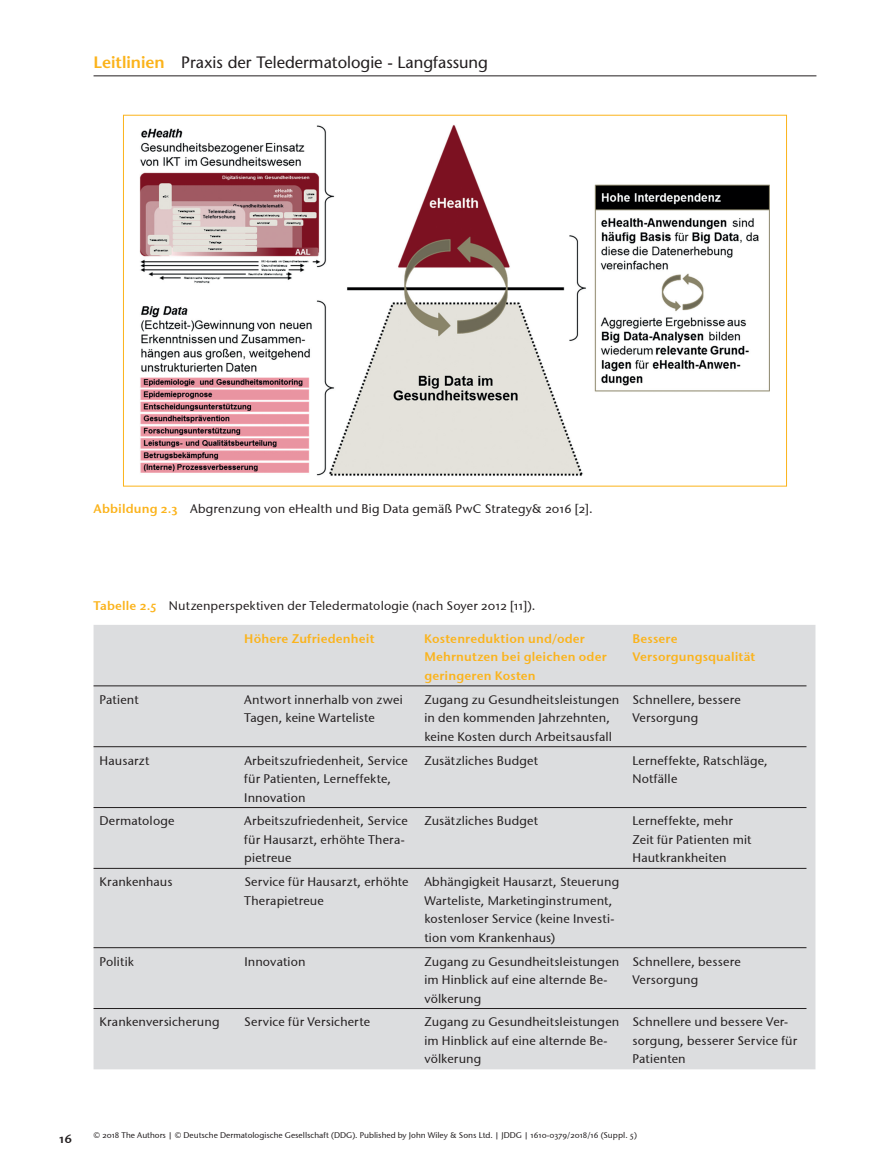
<style>
.page{position:relative;width:893px;height:1174px;background:#fff}
.page>*{position:absolute;margin:0;border:0;box-sizing:border-box;transform-origin:0 0}
.t1{font:16.5px "Stone Sans";color:#231f20}
.t2{font:12.45px/18.5px "Stone Sans OSITCTT Medium";letter-spacing:.015em;color:#231f20}
.t3{font:12.45px/18.5px "Stone Sans Sem OSITCTT Semi";letter-spacing:.015em;color:#fbb31b}
.t4{font:12.45px "Stone Sans Sem OSITCTT Semi";color:#231f20}
.t5{font:8.25px "Stone Sans OSITCTT Medium";color:#231f20}
.s1{font-weight:600;color:#fbb31b}
.s2{font-family:"Stone Sans Sem OSITCTT Semi";color:#fbb31b}
</style>
<div class="page">
<hr style="left:94px;top:76px;width:722px;height:1px;background:#231f20">
<div style="left:94px;top:625px;width:721px;height:444px;background:#dcdddf"></div>
<hr style="left:94px;top:685px;width:712px;height:1px;background:#231f20">
<hr style="left:94px;top:746px;width:712px;height:1px;background:#231f20">
<hr style="left:94px;top:807px;width:712px;height:1px;background:#231f20">
<hr style="left:94px;top:868px;width:712px;height:1px;background:#231f20">
<hr style="left:94px;top:947px;width:712px;height:1px;background:#231f20">
<hr style="left:94px;top:1008px;width:712px;height:1px;background:#231f20">
<img style="left:139px;top:125px;width:631px;height:351px">
<h1 class="t1" style="left:94px;top:55px;width:396px"><span class="s1">Leitlinien</span> Praxis der Teledermatologie - Langfassung</h1>
<p class="t2" style="left:94px;top:499px;width:500px"><span class="s2">Abbildung 2.3</span> Abgrenzung von eHealth und Big Data gemäß PwC Strategy&amp; 2016 [ 2 ].</p>
<p class="t2" style="left:94px;top:596px;width:443px"><span class="s2">Tabelle 2.5</span> Nutzenperspektiven der Teledermatologie (nach Soyer 2012 [ 11 ] ).</p>
<p class="t3" style="left:244px;top:629px;width:132px">Höhere Zufriedenheit</p>
<p class="t3" style="left:424px;top:629px;width:184px">Kostenreduktion und/oder<br>Mehrnutzen bei gleichen oder geringeren Kosten</p>
<p class="t3" style="left:632px;top:629px;width:124px">Bessere<br>Versorgungsqualität</p>
<p class="t2" style="left:100px;top:690px;width:41px">Patient</p>
<p class="t2" style="left:244px;top:690px;width:160px">Antwort innerhalb von zwei<br>Tagen, keine Warteliste</p>
<p class="t2" style="left:424px;top:690px;width:197px">Zugang zu Gesundheitsleistungen in den kommenden Jahrzehnten, keine Kosten durch Arbeitsausfall</p>
<p class="t2" style="left:632px;top:690px;width:110px">Schnellere, bessere<br>Versorgung</p>
<p class="t2" style="left:100px;top:751px;width:51px">Hausarzt</p>
<p class="t2" style="left:244px;top:751px;width:165px">Arbeitszufriedenheit, Service für Patienten, Lerneffekte,<br>Innovation</p>
<p class="t2" style="left:424px;top:751px;width:115px">Zusätzliches Budget</p>
<p class="t2" style="left:632px;top:751px;width:137px">Lerneffekte, Ratschläge,<br>Notfälle</p>
<p class="t2" style="left:100px;top:812px;width:77px">Dermatologe</p>
<p class="t2" style="left:244px;top:812px;width:165px">Arbeitszufriedenheit, Service für Hausarzt, erhöhte Thera&shy;pietreue</p>
<p class="t2" style="left:424px;top:812px;width:115px">Zusätzliches Budget</p>
<p class="t2" style="left:632px;top:812px;width:120px">Lerneffekte, mehr<br>Zeit für Patienten mit<br>Hautkrankheiten</p>
<p class="t2" style="left:100px;top:872px;width:75px">Krankenhaus</p>
<p class="t2" style="left:244px;top:872px;width:166px">Service für Hausarzt, erhöhte<br>Therapietreue</p>
<p class="t2" style="left:424px;top:872px;width:196px">Abhängigkeit Hausarzt, Steuerung Warteliste, Marketinginstrument, kostenloser Service (keine Investi&shy;tion vom Krankenhaus)</p>
<p class="t2" style="left:100px;top:952px;width:36px">Politik</p>
<p class="t2" style="left:244px;top:952px;width:63px">Innovation</p>
<p class="t2" style="left:424px;top:952px;width:197px">Zugang zu Gesundheitsleistungen im Hinblick auf eine alternde Be&shy;völkerung</p>
<p class="t2" style="left:632px;top:952px;width:110px">Schnellere, bessere<br>Versorgung</p>
<p class="t2" style="left:100px;top:1012px;width:122px">Krankenversicherung</p>
<p class="t2" style="left:244px;top:1012px;width:127px">Service für Versicherte</p>
<p class="t2" style="left:424px;top:1012px;width:197px">Zugang zu Gesundheitsleistungen im Hinblick auf eine alternde Be&shy;völkerung</p>
<p class="t2" style="left:632px;top:1012px;width:166px">Schnellere und bessere Ver&shy;sorgung, besserer Service für<br>Patienten</p>
<p class="t4" style="left:59px;top:1131px;width:15px">16</p>
<p class="t5" style="left:94px;top:1130px;width:545px">© 2018 The Authors | © Deutsche Dermatologische Gesellschaft (DDG). Published by John Wiley &amp; Sons Ltd. | JDDG | 1610-0379/2018/16 (Suppl. 5)</p>
</div>
